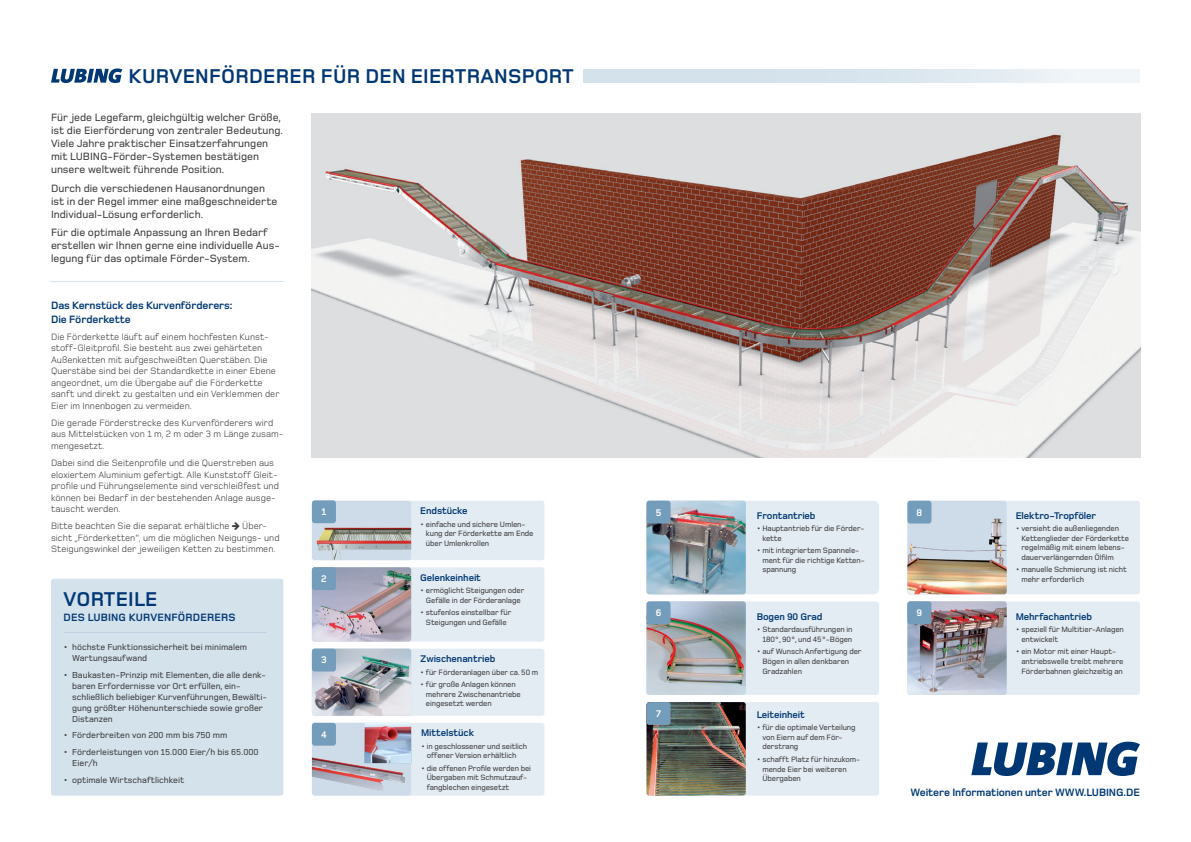
<style>
.page{position:relative;width:1191px;height:842px;background:#fff}
.page>*{position:absolute;margin:0;border:0;box-sizing:border-box;transform-origin:0 0}
.t1{font:700 20.7px "Foundry Monoline";letter-spacing:.01em;color:#013874}
.t2{font:500 11px/13px "Foundry Monoline";color:#3e3e3f}
.t3{font:700 11px/13.2px "Foundry Monoline";letter-spacing:-.01em;color:#013874}
.t4{font:700 11px "Foundry Monoline";letter-spacing:.01em;color:#013874}
.t5{font:700 10px "Foundry Monoline";letter-spacing:-.01em;color:#013874}
.t6{font:700 10px "Foundry Monoline";color:#fff}
.t7{font:9.5px/11.5px "Foundry Monoline";color:#3e3e3f}
.t8{font:500 9px/11px "Foundry Monoline";color:#3e3e3f}
.t9{font:500 8px/9.6px "Foundry Monoline";letter-spacing:-.015em;color:#3e3e3f}
</style>
<div class="page">
<div style="left:51px;top:579px;width:232px;height:217px;background:#d4e2ec;border-radius:3px"></div>
<div style="left:312px;top:723px;width:232px;height:73px;background:#e4ecf3;border-radius:3px"></div>
<div style="left:312px;top:501px;width:232px;height:59px;background:#e4ecf3;border-radius:3px"></div>
<div style="left:312px;top:567px;width:232px;height:75px;background:#e4ecf3;border-radius:3px"></div>
<div style="left:312px;top:649px;width:232px;height:67px;background:#e4ecf3;border-radius:3px"></div>
<div style="left:646px;top:601px;width:233px;height:94px;background:#e4ecf3;border-radius:3px"></div>
<div style="left:649px;top:503px;width:227px;height:89px;background:#e4ecf3;border-radius:3px"></div>
<div style="left:646px;top:501px;width:233px;height:93px;border:5px solid #e4ecf3;border-radius:3px"></div>
<div style="left:907px;top:601px;width:233px;height:94px;background:#e4ecf3;border-radius:3px"></div>
<div style="left:907px;top:501px;width:233px;height:93px;background:#e4ecf3;border-radius:3px"></div>
<div style="left:646px;top:702px;width:233px;height:94px;background:#e4ecf3;border-radius:3px"></div>
<svg style="left:971px;top:742px;width:169px;height:34px"></svg>
<img style="left:312px;top:113px;width:828px;height:344px">
<div style="left:312px;top:723px;width:99px;height:73px;background:#cddce8;border-radius:3px"></div>
<img style="left:312px;top:728px;width:96px;height:68px">
<div style="left:312px;top:501px;width:99px;height:59px;background:#cddce8;border-radius:3px"></div>
<img style="left:312px;top:522px;width:99px;height:38px">
<div style="left:312px;top:500px;width:24px;height:23px;background:#749dbb;border-radius:3px"></div>
<div style="left:312px;top:723px;width:24px;height:23px;background:#749dbb;border-radius:3px"></div>
<img style="left:312px;top:567px;width:99px;height:75px">
<img style="left:312px;top:649px;width:99px;height:67px">
<div style="left:312px;top:567px;width:24px;height:23px;background:#749dbb;border-radius:3px"></div>
<div style="left:312px;top:649px;width:24px;height:22px;background:#749dbb;border-radius:3px"></div>
<img style="left:646px;top:601px;width:100px;height:94px">
<img style="left:646px;top:501px;width:99px;height:93px">
<img style="left:907px;top:601px;width:99px;height:94px">
<div style="left:907px;top:501px;width:99px;height:93px;background:#cddce8;border-radius:3px"></div>
<img style="left:907px;top:508px;width:99px;height:86px">
<div style="left:646px;top:501px;width:24px;height:22px;background:#749dbb;border-radius:3px"></div>
<img style="left:646px;top:702px;width:100px;height:94px">
<div style="left:646px;top:601px;width:24px;height:23px;background:#749dbb;border-radius:3px"></div>
<div style="left:646px;top:702px;width:24px;height:23px;background:#749dbb;border-radius:3px"></div>
<div style="left:907px;top:501px;width:24px;height:22px;background:#749dbb;border-radius:3px"></div>
<div style="left:907px;top:601px;width:24px;height:23px;background:#749dbb;border-radius:3px"></div>
<img style="left:365px;top:723px;width:46px;height:40px">
<svg style="left:51px;top:68px;width:71px;height:15px"></svg>
<hr style="left:50px;top:281px;width:233px;height:1px;background:#d4e2ec">
<hr style="left:64px;top:632px;width:203px;height:1px;background:#bed1e1">
<svg style="left:583px;top:69px;width:557px;height:14px;background:#dde8ef"></svg>
<h1 class="t1" style="left:129px;top:65px;width:447px">KURVENFÖRDERER FÜR DEN EIERTRANSPORT</h1>
<h2 class="t2" style="left:51px;top:111px;width:233px">Für jede Legefarm, gleichgültig welcher Größe, ist die Eierförderung von zentraler Bedeutung.<br>Viele Jahre praktischer Einsatzerfahrungen mit LUBING-Förder-Systemen bestätigen unsere weltweit führende Position.</h2>
<h2 class="t2" style="left:51px;top:182px;width:228px">Durch die verschiedenen Hausanordnungen ist in der Regel immer eine maßgeschneiderte<br>Individual-Lösung erforderlich.</h2>
<h2 class="t2" style="left:51px;top:227px;width:230px">Für die optimale Anpassung an Ihren Bedarf erstellen wir Ihnen gerne eine individuelle Aus&shy;legung für das optimale Förder-System.</h2>
<h2 class="t3" style="left:51px;top:300px;width:183px">Das Kernstück des Kurvenförderers:<br>Die Förderkette</h2>
<p class="t7" style="left:51px;top:331px;width:230px">Die Förderkette läuft auf einem hochfesten Kunst&shy;stoff-Gleitprofil. Sie besteht aus zwei gehärteten Außenketten mit aufgeschweißten Querstäben. Die Querstäbe sind bei der Standardkette in einer Ebene angeordnet, um die Übergabe auf die Förderkette sanft und direkt zu gestalten und ein Verklemmen der Eier im Innenbogen zu vermeiden.</p>
<p class="t7" style="left:51px;top:417px;width:234px">Die gerade Förderstrecke des Kurvenförderers wird aus Mittelstücken von 1 m, 2 m oder 3 m Länge zusam&shy;mengesetzt.</p>
<p class="t7" style="left:51px;top:458px;width:229px">Dabei sind die Seitenprofile und die Querstreben aus eloxiertem Aluminium gefertigt. Alle Kunststoff Gleit&shy;profile und Führungselemente sind verschleißfest und können bei Bedarf in der bestehenden Anlage ausge&shy;tauscht werden.</p>
<p class="t7" style="left:51px;top:521px;width:180px">Bitte beachten Sie die separat erhältliche</p>
<p class="t7" style="left:51px;top:521px;width:230px;text-indent:191px">Über&shy;sicht „Förderketten“, um die möglichen Neigungs- und<br>Steigungswinkel der jeweiligen Ketten zu bestimmen.</p>
<h1 class="t1" style="left:64px;top:588px;width:95px">VORTEILE</h1>
<h2 class="t4" style="left:64px;top:612px;width:173px">DES LUBING KURVENFÖRDERERS</h2>
<p class="t8" style="left:72px;top:642px;width:177px;text-indent:-9px">• höchste Funktionssicherheit bei minimalem<br>Wartungsaufwand</p>
<p class="t8" style="left:72px;top:670px;width:196px;text-indent:-9px">• Baukasten-Prinzip mit Elementen, die alle denk&shy;baren Erfordernisse vor Ort erfüllen, ein&shy;schließlich beliebiger Kurvenführungen, Bewälti&shy;gung größter Höhenunterschiede sowie großer Distanzen</p>
<p class="t8" style="left:64px;top:730px;width:165px">• Förderbreiten von 200 mm bis 750 mm</p>
<p class="t8" style="left:72px;top:747px;width:188px;text-indent:-9px">• Förderleistungen von 15.000 Eier/h bis 65.000<br>Eier/h</p>
<p class="t8" style="left:64px;top:775px;width:122px">• optimale Wirtschaftlichkeit</p>
<p class="t6" style="left:321px;top:506px;width:6px">1</p>
<p class="t6" style="left:321px;top:573px;width:7px">2</p>
<p class="t6" style="left:321px;top:655px;width:7px">3</p>
<p class="t6" style="left:321px;top:729px;width:7px">4</p>
<p class="t5" style="left:420px;top:506px;width:49px">Endstücke</p>
<p class="t9" style="left:426px;top:520px;width:109px;text-indent:-6px">• einfache und sichere Umlen&shy;kung der Förderkette am Ende über Umlenkrollen</p>
<p class="t5" style="left:420px;top:572px;width:62px">Gelenkeinheit</p>
<p class="t9" style="left:420px;top:586px;width:106px;text-align:center">• ermöglicht Steigungen oder<br>Gefälle in der Förderanlage</p>
<p class="t9" style="left:420px;top:608px;width:93px;text-align:center">• stufenlos einstellbar für<br>Steigungen und Gefälle</p>
<p class="t5" style="left:420px;top:654px;width:77px">Zwischenantrieb</p>
<p class="t9" style="left:420px;top:668px;width:120px">• für Förderanlagen über ca. 50 m</p>
<p class="t9" style="left:426px;top:680px;width:96px;text-indent:-6px">• für große Anlagen können mehrere Zwischenantriebe eingesetzt werden</p>
<p class="t5" style="left:421px;top:728px;width:54px">Mittelstück</p>
<p class="t9" style="left:427px;top:742px;width:102px;text-indent:-6px">• in geschlossener und seitlich offener Version erhältlich</p>
<p class="t9" style="left:427px;top:764px;width:106px;text-indent:-6px">• die offenen Profile werden bei<br>Übergaben mit Schmutzauf&shy;fangblechen eingesetzt</p>
<p class="t6" style="left:655px;top:507px;width:7px">5</p>
<p class="t6" style="left:655px;top:608px;width:7px">6</p>
<p class="t6" style="left:656px;top:708px;width:6px">7</p>
<p class="t5" style="left:756px;top:510px;width:60px">Frontantrieb</p>
<p class="t9" style="left:762px;top:524px;width:104px;text-indent:-6px">• Hauptantrieb für die Förder&shy;kette</p>
<p class="t9" style="left:762px;top:546px;width:104px;text-indent:-6px">• mit integriertem Spannele&shy;ment für die richtige Ketten&shy;spannung</p>
<p class="t5" style="left:756px;top:611px;width:67px">Bogen 90 Grad</p>
<p class="t9" style="left:756px;top:625px;width:97px;text-align:right">• Standardausführungen in<br>180°, 90°, und 45°-Bögen</p>
<p class="t9" style="left:762px;top:647px;width:101px;text-indent:-6px">• auf Wunsch Anfertigung der<br>Bögen in allen denkbaren<br>Gradzahlen</p>
<p class="t5" style="left:756px;top:709px;width:50px">Leiteinheit</p>
<p class="t9" style="left:762px;top:723px;width:95px;text-indent:-6px">• für die optimale Verteilung von Eiern auf dem För&shy;derstrang</p>
<p class="t9" style="left:762px;top:755px;width:99px;text-indent:-6px">• schafft Platz für hinzukom&shy;mende Eier bei weiteren<br>Übergaben</p>
<p class="t6" style="left:916px;top:507px;width:7px">8</p>
<p class="t6" style="left:916px;top:608px;width:7px">9</p>
<p class="t5" style="left:1015px;top:510px;width:82px">Elektro-Tropföler</p>
<p class="t9" style="left:1021px;top:524px;width:109px;text-indent:-6px">• versieht die außenliegenden<br>Kettenglieder der Förderkette regelmäßig mit einem lebens&shy;dauerverlängernden Ölfilm</p>
<p class="t9" style="left:1021px;top:565px;width:107px;text-indent:-6px">• manuelle Schmierung ist nicht mehr erforderlich</p>
<p class="t5" style="left:1015px;top:611px;width:78px">Mehrfachantrieb</p>
<p class="t9" style="left:1021px;top:625px;width:104px;text-indent:-6px">• speziell für Multitier-Anlagen entwickelt</p>
<p class="t9" style="left:1021px;top:647px;width:104px;text-indent:-6px">• ein Motor mit einer Haupt&shy;antriebswelle treibt mehrere<br>Förderbahnen gleichzeitig an</p>
<h2 class="t3" style="left:910px;top:786px;width:231px">Weitere Informationen unter WWW.LUBING.DE</h2>
</div>
